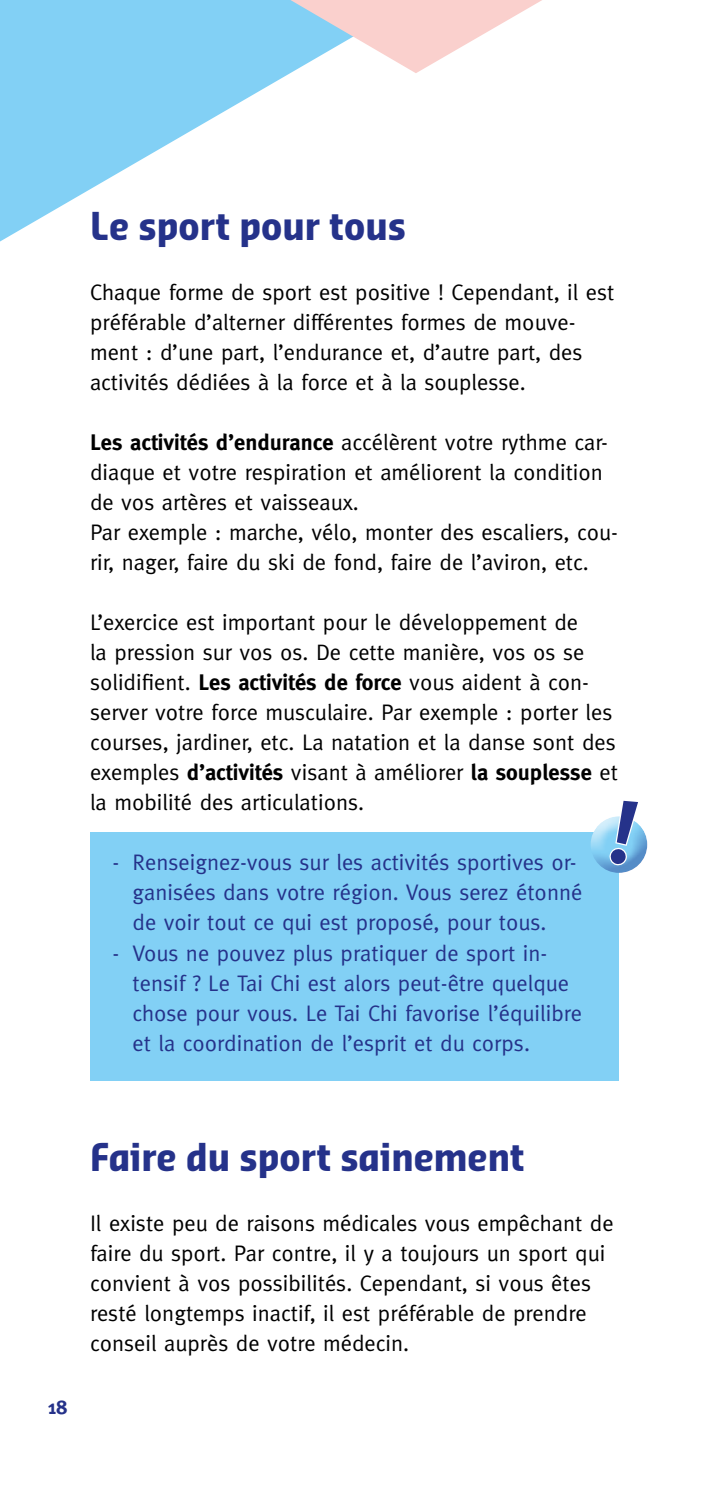
<style>
.page{position:relative;width:709px;height:1489px;background:#fff}
.page>*{position:absolute;margin:0;border:0;box-sizing:border-box;transform-origin:0 0}
.t1{font:700 37.5px "Sansa Con Pro";color:#25328a}
.t2{font:22.5px/30px "Meta";color:#000}
.t3{font:22.5px/30px "Meta";color:#25328a}
.t4{font:700 20px "Meta";color:#25328a}
.s1{font-weight:700}
</style>
<div class="page">
<svg style="left:0;top:73px;width:290px;height:169px"></svg>
<svg style="left:0;top:0;width:542px;height:73px;fill:#82d0f5"></svg>
<div style="left:90px;top:832px;width:529px;height:248px;background:#82d0f5"></div>
<div style="left:587px;top:822px;width:60px;height:52px;background:#25328a;opacity:.41"></div>
<svg style="left:607px;top:816px;width:34px;height:51px"></svg>
<h1 class="t1" style="left:90px;top:200px;width:317px">Le sport pour tous</h1>
<p class="t2" style="left:90px;top:277px;width:526px">Chaque forme de sport est positive ! Cependant, il est préférable d’alterner différentes formes de mouve&shy;ment : d’une part, l’endurance et, d’autre part, des activités dédiées à la force et à la souplesse.</p>
<p class="t2" style="left:90px;top:427px;width:529px"><span class="s1">Les activités d’endurance</span> accélèrent votre rythme car&shy;diaque et votre respiration et améliorent la condition de vos artères et vaisseaux.<br>Par exemple : marche, vélo, monter des escaliers, cou&shy;rir, nager, faire du ski de fond, faire de l’aviron, etc.</p>
<p class="t2" style="left:90px;top:607px;width:529px">L’exercice est important pour le développement de<br>la pression sur vos os. De cette manière, vos os se solidifient. <span class="s1">Les activités de force</span> vous aident à con&shy;server votre force musculaire. Par exemple : porter les courses, jardiner, etc. La natation et la danse sont des exemples <span class="s1">d’activités</span> visant à améliorer <span class="s1">la souplesse</span> et la mobilité des articulations.</p>
<p class="t3" style="left:112px;top:847px;width:465px">- Renseignez-vous sur les activités sportives or-</p>
<p class="t3" style="left:133px;top:877px;width:451px">ganisées dans votre région. Vous serez étonné de voir tout ce qui est proposé, pour tous.</p>
<p class="t3" style="left:133px;top:937px;width:451px;text-indent:-20px">- Vous ne pouvez plus pratiquer de sport in&shy;tensif ? Le Tai Chi est alors peut-être quelque chose pour vous. Le Tai Chi favorise l’équilibre et la coordination de l’esprit et du corps.</p>
<p class="t4" style="left:47px;top:1395px;width:21px">18</p>
<h1 class="t1" style="left:90px;top:1130px;width:435px">Faire du sport sainement</h1>
<p class="t2" style="left:90px;top:1207px;width:525px">Il existe peu de raisons médicales vous empêchant de faire du sport. Par contre, il y a toujours un sport qui convient à vos possibilités. Cependant, si vous êtes resté longtemps inactif, il est préférable de prendre conseil auprès de votre médecin.</p>
</div>
